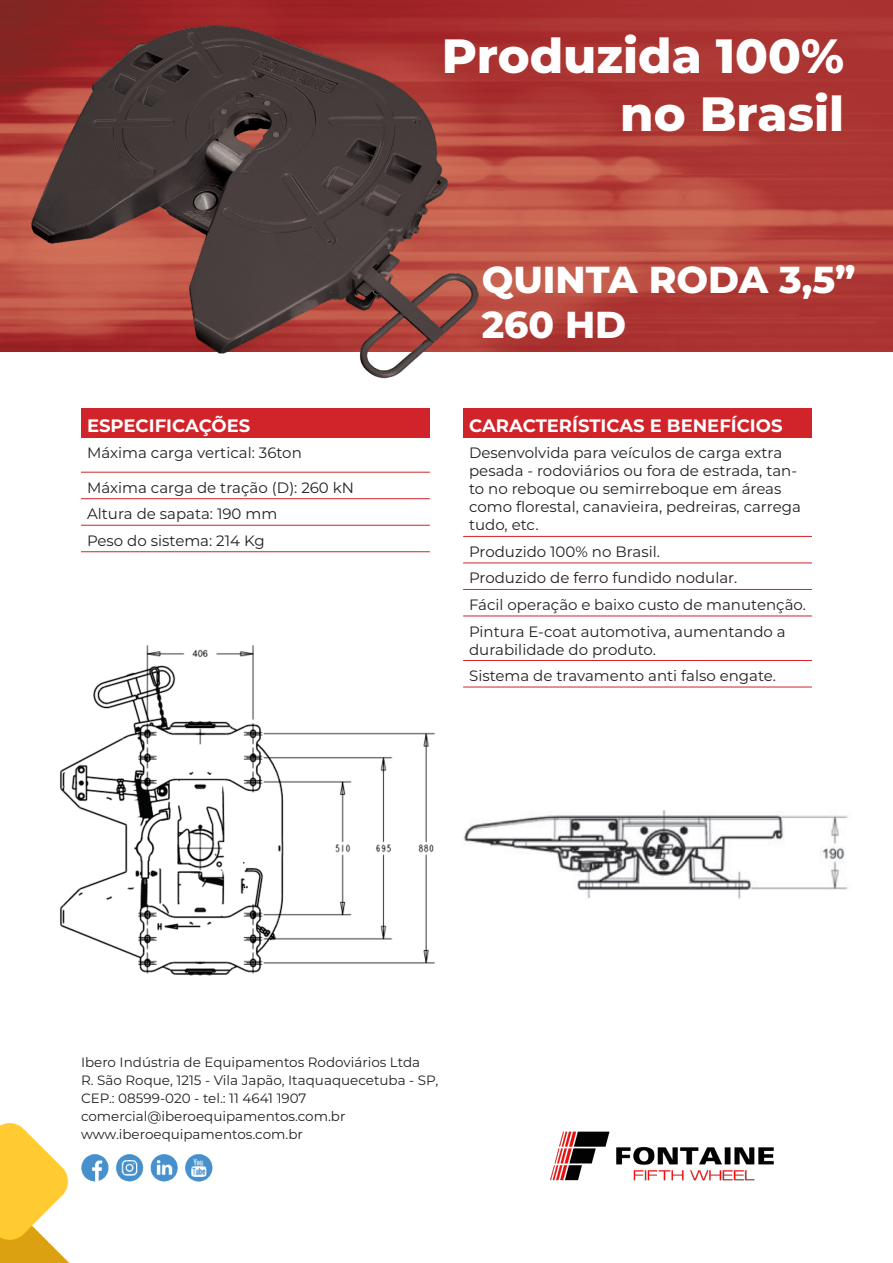
<style>
.page{position:relative;width:893px;height:1263px;background:#fff}
.page>*{position:absolute;margin:0;border:0;box-sizing:border-box;transform-origin:0 0}
.t1{font:800 48px/57.6px "Montserrat";color:#fff;text-align:right}
.t2{font:800 37.5px/45px "Montserrat";color:#fff}
.t3{font:700 18px "Montserrat";color:#fff}
.t4{font:15px/26.5px "Montserrat";color:#231f20}
.t5{font:13.5px/18px "Montserrat";color:#231f20}
</style>
<div class="page">
<img style="left:0;top:0;width:893px;height:351px">
<div style="left:463px;top:408px;width:349px;height:30px;background:#d1232a"></div>
<hr style="left:463px;top:536px;width:349px;height:1px;background:#d1232a">
<hr style="left:463px;top:562px;width:349px;height:1px;background:#d1232a">
<hr style="left:463px;top:589px;width:349px;height:1px;background:#d1232a">
<hr style="left:463px;top:616px;width:349px;height:1px;background:#d1232a">
<hr style="left:463px;top:660px;width:349px;height:1px;background:#d1232a">
<hr style="left:463px;top:687px;width:349px;height:1px;background:#d1232a">
<div style="left:81px;top:408px;width:349px;height:30px;background:#d1232a"></div>
<hr style="left:81px;top:472px;width:349px;height:1px;background:#d1232a">
<hr style="left:81px;top:498px;width:349px;height:1px;background:#d1232a">
<hr style="left:81px;top:525px;width:349px;height:1px;background:#d1232a">
<hr style="left:81px;top:551px;width:349px;height:1px;background:#d1232a">
<img style="left:0;top:1123px;width:70px;height:140px">
<img style="left:81px;top:1154px;width:131px;height:28px">
<img style="left:550px;top:1131px;width:224px;height:50px">
<img style="left:17px;top:16px;width:475px;height:363px">
<img style="left:60px;top:645px;width:375px;height:331px">
<img style="left:463px;top:810px;width:385px;height:89px">
<h1 class="t1" style="left:442px;top:25px;width:404px">Produzida 100% no Brasil</h1>
<p class="t3" style="left:87px;top:412px;width:165px">ESPECIFICAÇÕES</p>
<p class="t4" style="left:87px;top:439px;width:216px">Máxima carga vertical: 36ton</p>
<p class="t4" style="left:87px;top:474px;width:269px">Máxima carga de tração (D): 260 kN<br>Altura de sapata: 190 mm<br>Peso do sistema: 214 Kg</p>
<h2 class="t2" style="left:482px;top:255px;width:375px">QUINTA RODA 3,5”<br>260 HD</h2>
<p class="t3" style="left:469px;top:412px;width:315px">CARACTERÍSTICAS E BENEFÍCIOS</p>
<p class="t4" style="left:469px;top:443px;width:333px;line-height:18px">Desenvolvida para veículos de carga extra pesada - rodoviários ou fora de estrada, tan&shy;to no reboque ou semirreboque em áreas como florestal, canavieira, pedreiras, carrega tudo, etc.</p>
<p class="t4" style="left:469px;top:538px;width:338px">Produzido 100% no Brasil.<br>Produzido de ferro fundido nodular.<br>Fácil operação e baixo custo de manutenção.<br>Pintura E-coat automotiva, aumentando a</p>
<p class="t4" style="left:469px;top:635px;width:309px">durabilidade do produto.<br>Sistema de travamento anti falso engate.</p>
<p class="t5" style="left:81px;top:1053px;width:359px">Ibero Indústria de Equipamentos Rodoviários Ltda<br>R. São Roque, 1215 - Vila Japão, Itaquaquecetuba - SP, CEP.: 08599-020 - tel.: 11 4641 1907 comercial@iberoequipamentos.com.br www.iberoequipamentos.com.br</p>
</div>
